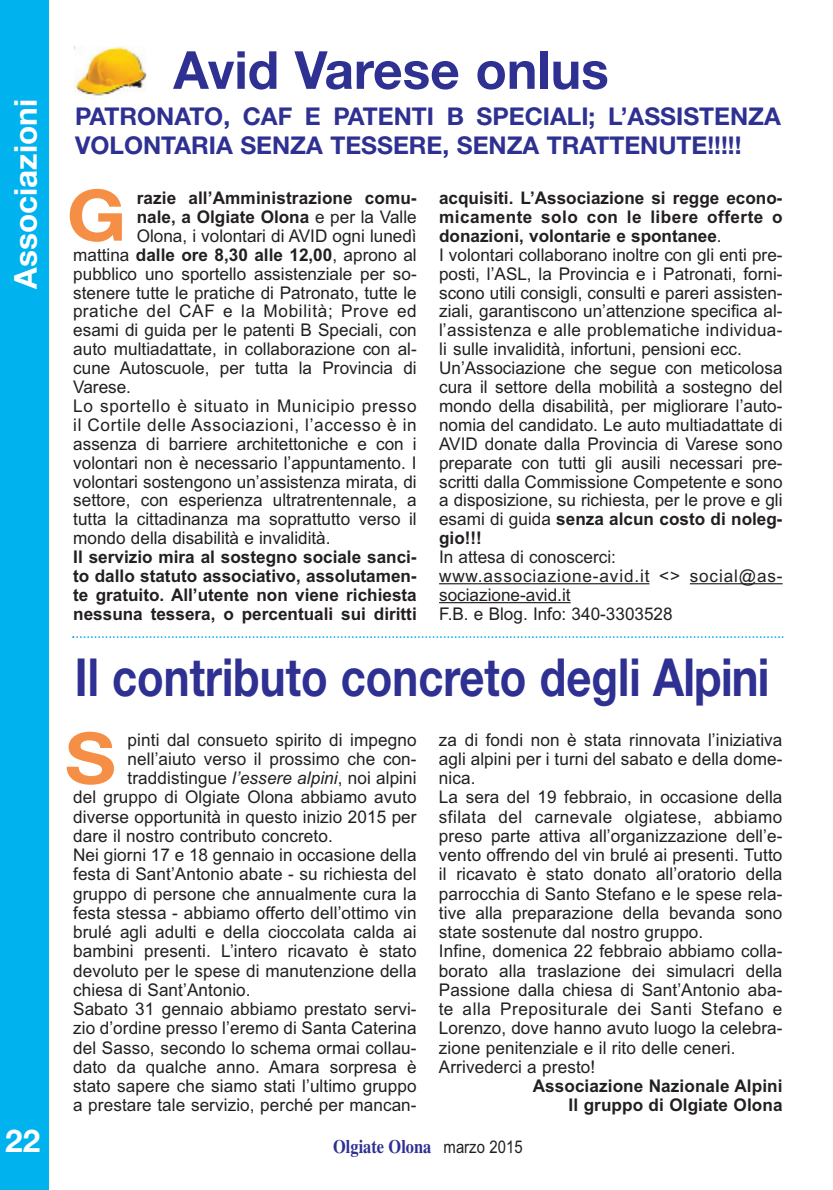
<style>
.page{position:relative;width:833px;height:1190px;background:#fff}
.page>*{position:absolute;margin:0;border:0;box-sizing:border-box;transform-origin:0 0}
.t1{font:700 70.88px "Helvetica Neue";color:#f68f46;scale:1.11 1}
.t2{font:700 52.5px "Helvetica Neue";color:#2e3092;scale:.83 1}
.t3{font:700 52.5px "Helvetica Neue";color:#2e3092}
.t4{font:700 31.5px "Helvetica Neue";color:#fff}
.t5{font:700 24.5px/29.2px "Helvetica Neue";color:#2e3092}
.t6{font:700 19.25px "Times";color:#2e3092;scale:.85 1}
.t7{font:17.5px/18.9px "Arial";letter-spacing:.005em;color:#231f20}
.t8{font:700 17.5px/18.9px "Arial";color:#231f20;text-align:justify}
.t9{font:17.5px "Arial";letter-spacing:.04em;color:#231f20}
.s1{font-weight:400}
.s2{font-weight:700}
.s3{font-style:italic}
.s4{font-family:"Arial";font-weight:400;font-size:17.5px;color:#231f20}
</style>
<div class="page">
<hr style="left:439px;top:583px;width:39px;height:1px;background:#231f20">
<hr style="left:478px;top:583px;width:171px;height:1px;background:#231f20">
<hr style="left:690px;top:583px;width:93px;height:1px;background:#231f20">
<hr style="left:439px;top:602px;width:132px;height:1px;background:#231f20">
<img style="left:75px;top:46px;width:72px;height:50px">
<div style="left:0;top:0;width:49px;height:1190px;background:#00b3ef"></div>
<svg style="left:72px;top:636px;width:712px;height:2px"></svg>
<h3 class="t4" style="left:14px;top:289px;width:191px;rotate:-90deg">Associazioni</h3>
<h2 class="t3" style="left:173px;top:51px;width:437px">Avid Varese onlus</h2>
<h3 class="t5" style="left:75px;top:104px;width:707px">PATRONATO, CAF E PATENTI B SPECIALI; L’ASSISTENZA<br>VOLONTARIA SENZA TESSERE, SENZA TRATTENUTE!!!!!</h3>
<p class="t8" style="left:137px;top:190px;width:282px">razie all’Amministrazione comu-</p>
<p class="t8" style="left:137px;top:209px;width:282px">nale, a Olgiate Olona <span class="s1">e per la Valle</span></p>
<p class="t7" style="left:137px;top:228px;width:282px">Olona, i volontari di AVID ogni lunedì</p>
<p class="t8" style="left:73px;top:247px;width:345px"><span class="s1">mattina</span> dalle ore 8,30 alle 12,00<span class="s1">, aprono al</span></p>
<p class="t7" style="left:73px;top:266px;width:345px">pubblico uno sportello assistenziale per so-</p>
<p class="t7" style="left:73px;top:285px;width:345px">stenere tutte le pratiche di Patronato, tutte le</p>
<p class="t9" style="left:73px;top:305px;width:345px">pratiche del CAF e la Mobilità; Prove ed</p>
<p class="t7" style="left:73px;top:322px;width:345px">esami di guida per le patenti B Speciali, con</p>
<p class="t7" style="left:73px;top:341px;width:345px">auto multiadattate, in collaborazione con al-</p>
<p class="t7" style="left:73px;top:360px;width:345px">cune Autoscuole, per tutta la Provincia di</p>
<p class="t7" style="left:73px;top:379px;width:59px">Varese.</p>
<p class="t9" style="left:73px;top:399px;width:345px">Lo sportello è situato in Municipio presso</p>
<p class="t9" style="left:73px;top:418px;width:345px">il Cortile delle Associazioni, l’accesso è in</p>
<p class="t7" style="left:73px;top:436px;width:345px">assenza di barriere architettoniche e con i</p>
<p class="t7" style="left:73px;top:455px;width:345px">volontari non è necessario l’appuntamento. I</p>
<p class="t7" style="left:73px;top:474px;width:345px">volontari sostengono un’assistenza mirata, di</p>
<p class="t7" style="left:73px;top:493px;width:345px">settore, con esperienza ultratrentennale, a</p>
<p class="t7" style="left:73px;top:511px;width:345px">tutta la cittadinanza ma soprattutto verso il</p>
<p class="t7" style="left:73px;top:530px;width:259px">mondo della disabilità e invalidità.</p>
<p class="t8" style="left:73px;top:549px;width:345px">Il servizio mira al sostegno sociale sanci&shy;to dallo statuto associativo, assolutamen&shy;te gratuito. All’utente non viene richiesta nessuna tessera, o percentuali sui diritti</p>
<h1 class="t1" style="left:67px;top:190px;width:55px">G</h1>
<p class="t7" style="left:439px;top:190px;width:345px"><span class="s2">acquisiti. L’Associazione si regge econo&shy;micamente solo con le libere offerte o donazioni, volontarie e spontanee</span>.<br>I volontari collaborano inoltre con gli enti pre&shy;posti, l’ASL, la Provincia e i Patronati, forni&shy;scono utili consigli, consulti e pareri assisten&shy;ziali, garantiscono un’attenzione specifica al&shy;l’assistenza e alle problematiche individua&shy;li sulle invalidità, infortuni, pensioni ecc.<br>Un’Associazione che segue con meticolosa cura il settore della mobilità a sostegno del mondo della disabilità, per migliorare l’auto&shy;nomia del candidato. Le auto multiadattate di AVID donate dalla Provincia di Varese sono preparate con tutti gli ausili necessari pre&shy;scritti dalla Commissione Competente e sono a disposizione, su richiesta, per le prove e gli esami di guida <span class="s2">senza alcun costo di noleg&shy;gio!!!</span></p>
<p class="t7" style="left:439px;top:549px;width:345px">In attesa di conoscerci: www.associazione-avid.it &lt;&gt; social@as&shy;sociazione-avid.it<br>F.B. e Blog. Info: 340-3303528</p>
<h2 class="t2" style="left:75px;top:658px;width:839px">Il contributo concreto degli Alpini</h2>
<p class="t7" style="left:128px;top:732px;width:291px">pinti dal consueto spirito di impegno</p>
<p class="t7" style="left:128px;top:751px;width:291px">nell’aiuto verso il prossimo che con-</p>
<p class="t7" style="left:128px;top:770px;width:291px">traddistingue <span class="s3">l’essere alpini</span>, noi alpini</p>
<p class="t7" style="left:73px;top:790px;width:345px">del gruppo di Olgiate Olona abbiamo avuto</p>
<p class="t7" style="left:73px;top:809px;width:345px">diverse opportunità in questo inizio 2015 per</p>
<p class="t7" style="left:73px;top:828px;width:261px">dare il nostro contributo concreto.</p>
<p class="t7" style="left:73px;top:847px;width:345px">Nei giorni 17 e 18 gennaio in occasione della</p>
<p class="t7" style="left:73px;top:867px;width:345px">festa di Sant’Antonio abate - su richiesta del</p>
<p class="t7" style="left:73px;top:886px;width:345px">gruppo di persone che annualmente cura la</p>
<p class="t7" style="left:73px;top:905px;width:345px">festa stessa - abbiamo offerto dell’ottimo vin</p>
<p class="t7" style="left:73px;top:924px;width:345px">brulé agli adulti e della cioccolata calda ai</p>
<p class="t7" style="left:73px;top:944px;width:345px">bambini presenti. L’intero ricavato è stato</p>
<p class="t7" style="left:73px;top:963px;width:345px">devoluto per le spese di manutenzione della</p>
<p class="t7" style="left:73px;top:982px;width:179px">chiesa di Sant’Antonio.</p>
<p class="t7" style="left:73px;top:1001px;width:345px">Sabato 31 gennaio abbiamo prestato servi-</p>
<p class="t7" style="left:73px;top:1021px;width:345px">zio d’ordine presso l’eremo di Santa Caterina</p>
<p class="t7" style="left:73px;top:1040px;width:345px">del Sasso, secondo lo schema ormai collau-</p>
<p class="t7" style="left:73px;top:1059px;width:345px">dato da qualche anno. Amara sorpresa è</p>
<p class="t7" style="left:73px;top:1078px;width:345px">stato sapere che siamo stati l’ultimo gruppo</p>
<p class="t7" style="left:73px;top:1098px;width:345px">a prestare tale servizio, perché per mancan-</p>
<h1 class="t1" style="left:65px;top:733px;width:48px">S</h1>
<p class="t7" style="left:439px;top:732px;width:345px">za di fondi non è stata rinnovata l’iniziativa agli alpini per i turni del sabato e della dome&shy;nica.<br>La sera del 19 febbraio, in occasione della sfilata del carnevale olgiatese, abbiamo preso parte attiva all’organizzazione dell’e&shy;vento offrendo del vin brulé ai presenti. Tutto il ricavato è stato donato all’oratorio della parrocchia di Santo Stefano e le spese rela&shy;tive alla preparazione della bevanda sono state sostenute dal nostro gruppo.<br>Infine, domenica 22 febbraio abbiamo colla&shy;borato alla traslazione dei simulacri della Passione dalla chiesa di Sant’Antonio aba&shy;te alla Prepositurale dei Santi Stefano e Lorenzo, dove hanno avuto luogo la celebra&shy;zione penitenziale e il rito delle ceneri.<br>Arrivederci a presto!</p>
<p class="t8" style="left:533px;top:1078px;width:251px;text-align:right">Associazione Nazionale Alpini<br>Il gruppo di Olgiate Olona</p>
<h3 class="t4" style="left:5px;top:1129px;width:37px">22</h3>
<p class="t6" style="left:333px;top:1140px;width:224px">Olgiate Olona <span class="s4">marzo 2015</span></p>
</div>
